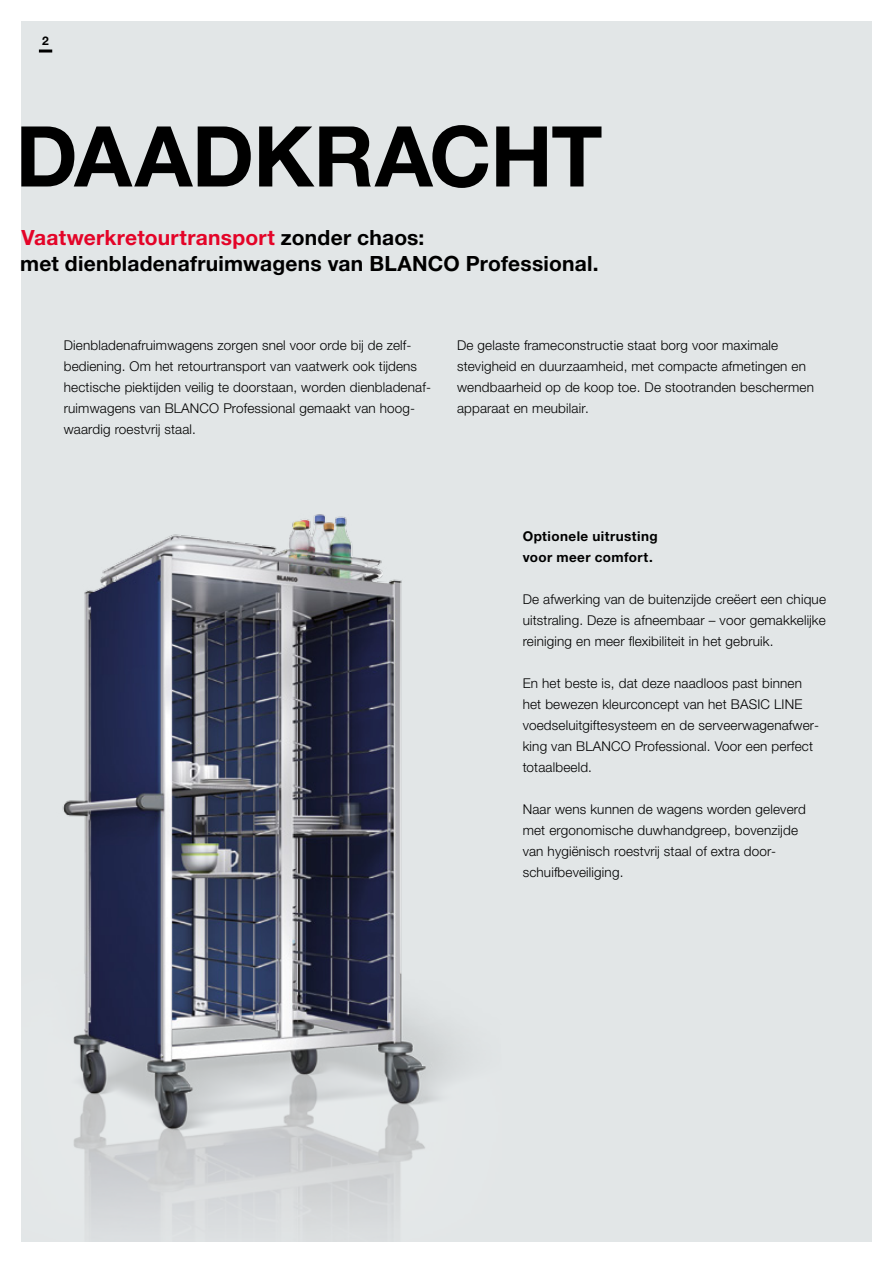
<style>
.page{position:relative;width:893px;height:1263px;background:#fff}
.page>*{position:absolute;margin:0;border:0;box-sizing:border-box;transform-origin:0 0}
.t1{font:700 84px "Helvetica Neue LTW1 G";letter-spacing:-.01em;color:#000}
.t2{font:700 21px/25.5px "Helvetica Neue LTW1 G";letter-spacing:.01em;color:#000}
.t3{font:300 13.5px/21px "Helvetica Neue LTW1 G";letter-spacing:.01em;color:#000}
.t4{font:700 13.5px/21px "Helvetica Neue LTW1 G";letter-spacing:.03em;color:#000}
.t5{font:700 12px "Helvetica Neue LTW1 G";color:#000}
.s1{color:#e40428}
</style>
<div class="page">
<div style="left:21px;top:21px;width:851px;height:1221px;background:#e2e6e7"></div>
<img style="left:62px;top:514px;width:393px;height:714px">
<svg style="left:39px;top:50px;width:13px;height:3px"></svg>
<p class="t5" style="left:42px;top:33px;width:8px">2</p>
<h1 class="t1" style="left:16px;top:105px;width:589px">DAADKRACHT</h1>
<h2 class="t2" style="left:20px;top:225px;width:580px"><span class="s1">Vaatwerkretourtransport</span> zonder chaos:<br>met dienbladenafruimwagens van BLANCO Professional.</h2>
<p class="t3" style="left:64px;top:334px;width:369px">Dienbladenafruimwagens zorgen snel voor orde bij de zelf&shy;bediening. Om het retourtransport van vaatwerk ook tijdens hectische piektijden veilig te doorstaan, worden dienbladenaf&shy;ruimwagens van BLANCO Professional gemaakt van hoog&shy;waardig roestvrij staal.</p>
<p class="t3" style="left:457px;top:334px;width:358px">De gelaste frameconstructie staat borg voor maximale stevigheid en duurzaamheid, met compacte afmetingen en wendbaarheid op de koop toe. De stootranden beschermen apparaat en meubilair.</p>
<p class="t4" style="left:523px;top:526px;width:136px">Optionele uitrusting voor meer comfort.</p>
<p class="t3" style="left:523px;top:589px;width:305px;text-align:justify">De afwerking van de buitenzijde creëert een chique uitstraling. Deze is afneembaar – voor gemakkelijke reiniging en meer flexibiliteit in het gebruik.</p>
<p class="t3" style="left:523px;top:673px;width:298px">En het beste is, dat deze naadloos past binnen het bewezen kleurconcept van het BASIC LINE voedseluitgiftesysteem en de serveerwagenafwer&shy;king van BLANCO Professional. Voor een perfect totaalbeeld.</p>
<p class="t3" style="left:523px;top:799px;width:285px">Naar wens kunnen de wagens worden geleverd met ergonomische duwhandgreep, bovenzijde van hygiënisch roestvrij staal of extra door&shy;schuifbeveiliging.</p>
</div>
